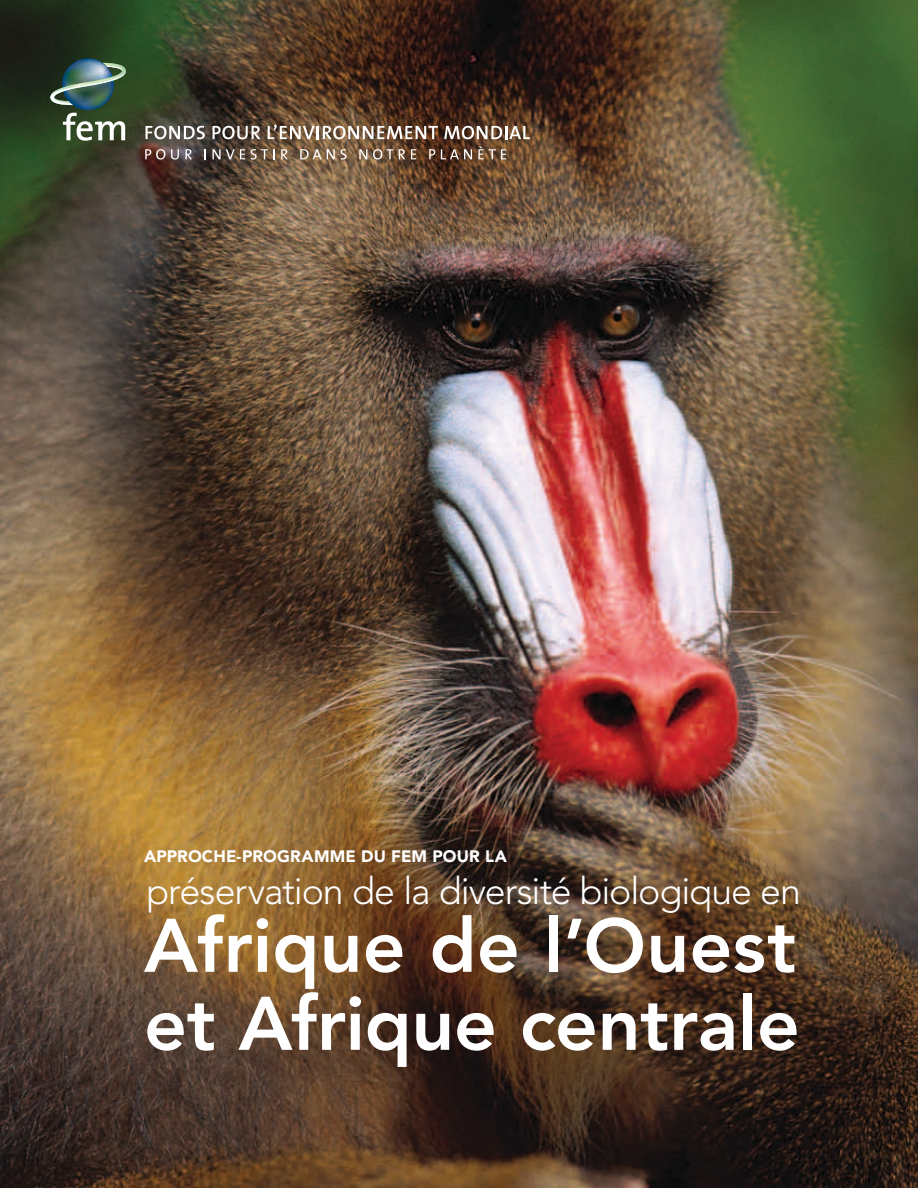
<style>
.page{position:relative;width:918px;height:1188px;background:#fff}
.page>*{position:absolute;margin:0;border:0;box-sizing:border-box;transform-origin:0 0}
.t1{font:800 75px/78px "Avenir";letter-spacing:-.005em;color:#fff}
.t2{font:300 37.5px "Avenir";letter-spacing:-.025em;color:#fff}
.t3{font:900 16.5px "Avenir";letter-spacing:.01em;color:#fff}
</style>
<div class="page">
<img style="left:0;top:0;width:918px;height:1188px">
<img style="left:50px;top:58px;width:76px;height:83px">
<svg style="left:146px;top:126px;width:59px;height:13px"></svg>
<svg style="left:213px;top:126px;width:48px;height:13px"></svg>
<svg style="left:268px;top:125px;width:170px;height:14px"></svg>
<svg style="left:444px;top:126px;width:86px;height:13px"></svg>
<svg style="left:145px;top:149px;width:20px;height:11px"></svg>
<svg style="left:171px;top:149px;width:8px;height:11px"></svg>
<svg style="left:185px;top:149px;width:7px;height:10px"></svg>
<svg style="left:213px;top:149px;width:32px;height:10px"></svg>
<svg style="left:251px;top:149px;width:24px;height:11px"></svg>
<svg style="left:281px;top:149px;width:7px;height:10px"></svg>
<svg style="left:300px;top:149px;width:35px;height:10px"></svg>
<svg style="left:341px;top:149px;width:6px;height:11px"></svg>
<svg style="left:359px;top:149px;width:8px;height:10px"></svg>
<svg style="left:373px;top:149px;width:32px;height:11px"></svg>
<svg style="left:411px;top:149px;width:5px;height:10px"></svg>
<svg style="left:429px;top:149px;width:6px;height:10px"></svg>
<svg style="left:441px;top:149px;width:31px;height:10px"></svg>
<svg style="left:478px;top:146px;width:28px;height:13px"></svg>
<p class="t3" style="left:144px;top:846px;width:361px">APPROCHE-PROGRAMME DU FEM POUR LA</p>
<p class="t2" style="left:146px;top:869px;width:656px">préservation de la diversité biologique en</p>
<h1 class="t1" style="left:144px;top:907px;width:657px">Afrique de l’Ouest et Afrique centrale</h1>
</div>
